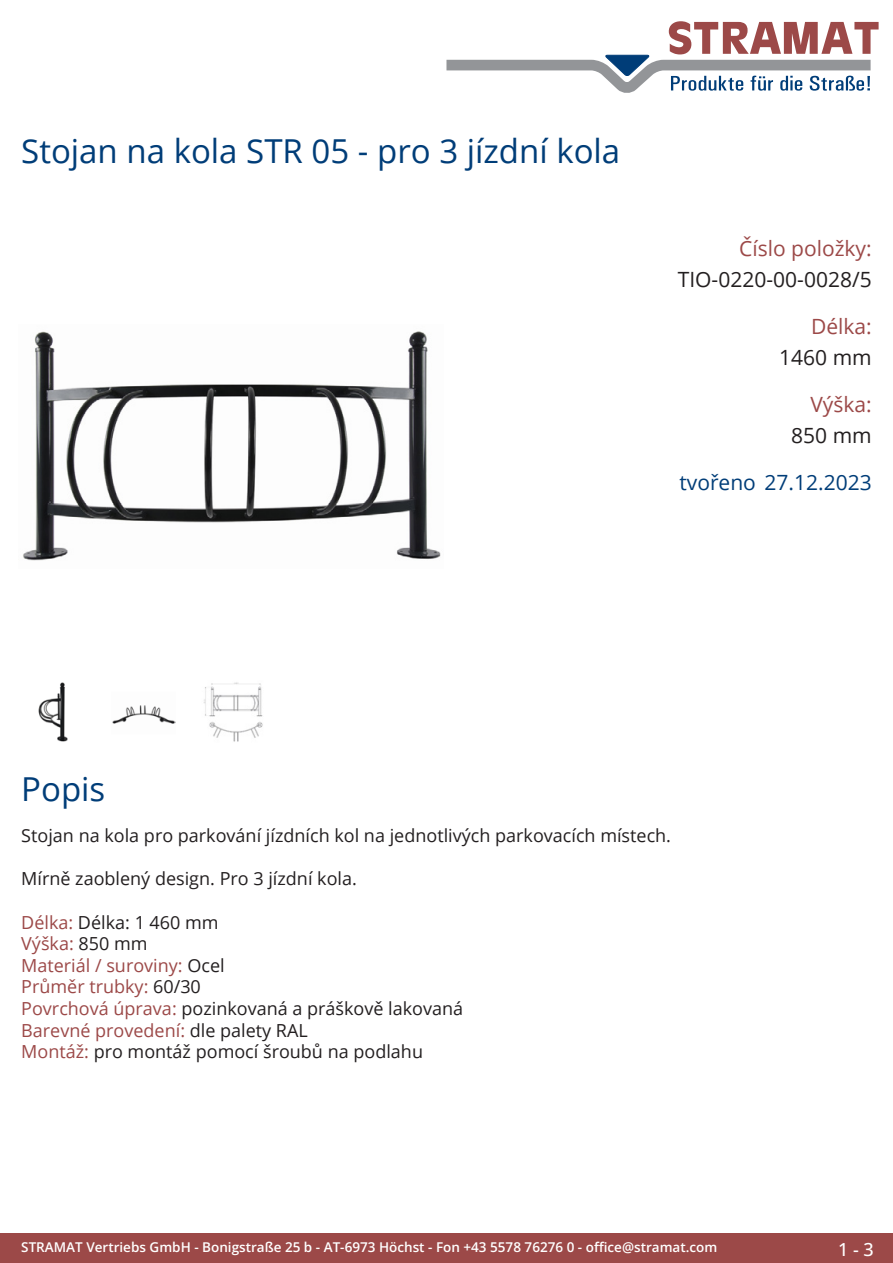
<style>
.page{position:relative;width:893px;height:1263px;background:#fff}
.page>*{position:absolute;margin:0;border:0;box-sizing:border-box;transform-origin:0 0}
.Produkttitel{font:33px "Open Sans";color:#003d78}
.TechDaten_Inhalt{font:21px "Open Sans";color:#231f20}
.TechDaten_Überschrif{font:21px "Open Sans";color:#9c4948}
.Erstellungsdatum{font:21px "Open Sans";color:#003d78}
.Beschreibung_Text{font:18px/21.6px "Open Sans";color:#231f20}
.t1{font:500 18px "Open Sans";color:#fff}
.t2{font:600 13.5px "Open Sans";color:#fff}
.s1{color:#9c4948}
</style>
<div class="page">
<div style="left:0;top:1233px;width:893px;height:30px;background:#9c4948"></div>
<svg style="left:446px;top:21px;width:433px;height:72px"></svg>
<img style="left:23px;top:331px;width:418px;height:230px">
<img style="left:38px;top:682px;width:30px;height:60px">
<img style="left:112px;top:705px;width:63px;height:19px">
<img style="left:203px;top:682px;width:60px;height:60px">
<p class="Produkttitel" style="left:21px;top:128px;width:601px">Stojan na kola STR 05 - pro 3 jízdní kola</p>
<p class="TechDaten_Überschrif" style="left:739px;top:234px;width:134px">Číslo položky:</p>
<p class="TechDaten_Inhalt" style="left:678px;top:265px;width:195px">TIO-0220-00-0028/5</p>
<p class="TechDaten_Überschrif" style="left:811px;top:312px;width:62px">Délka:</p>
<p class="TechDaten_Inhalt" style="left:779px;top:343px;width:94px">1460 mm</p>
<p class="TechDaten_Überschrif" style="left:810px;top:390px;width:63px">Výška:</p>
<p class="TechDaten_Inhalt" style="left:791px;top:421px;width:82px">850 mm</p>
<p class="Erstellungsdatum" style="left:679px;top:468px;width:194px">tvořeno 27.12.2023</p>
<p class="Produkttitel" style="left:21px;top:766px;width:86px">Popis</p>
<p class="Beschreibung_Text" style="left:21px;top:824px;width:651px">Stojan na kola pro parkování jízdních kol na jednotlivých parkovacích místech.</p>
<p class="Beschreibung_Text" style="left:21px;top:867px;width:337px">Mírně zaoblený design. Pro 3 jízdní kola.</p>
<p class="Beschreibung_Text" style="left:21px;top:911px;width:443px"><span class="s1">Délka:</span> Délka: 1 460 mm<br><span class="s1">Výška:</span> 850 mm<br><span class="s1">Materiál / suroviny:</span> Ocel<br><span class="s1">Průměr trubky:</span> 60/30<br><span class="s1">Povrchová úprava:</span> pozinkovaná a práškově lakovaná<br><span class="s1">Barevné provedení:</span> dle palety RAL<br><span class="s1">Montáž:</span> pro montáž pomocí šroubů na podlahu</p>
<p class="t2" style="left:21px;top:1238px;width:698px">STRAMAT Vertriebs GmbH - Bonigstraße 25 b - AT-6973 Höchst - Fon +43 5578 76276 0 - office@stramat.com</p>
<p class="t1" style="left:838px;top:1237px;width:37px">1 - 3</p>
</div>
